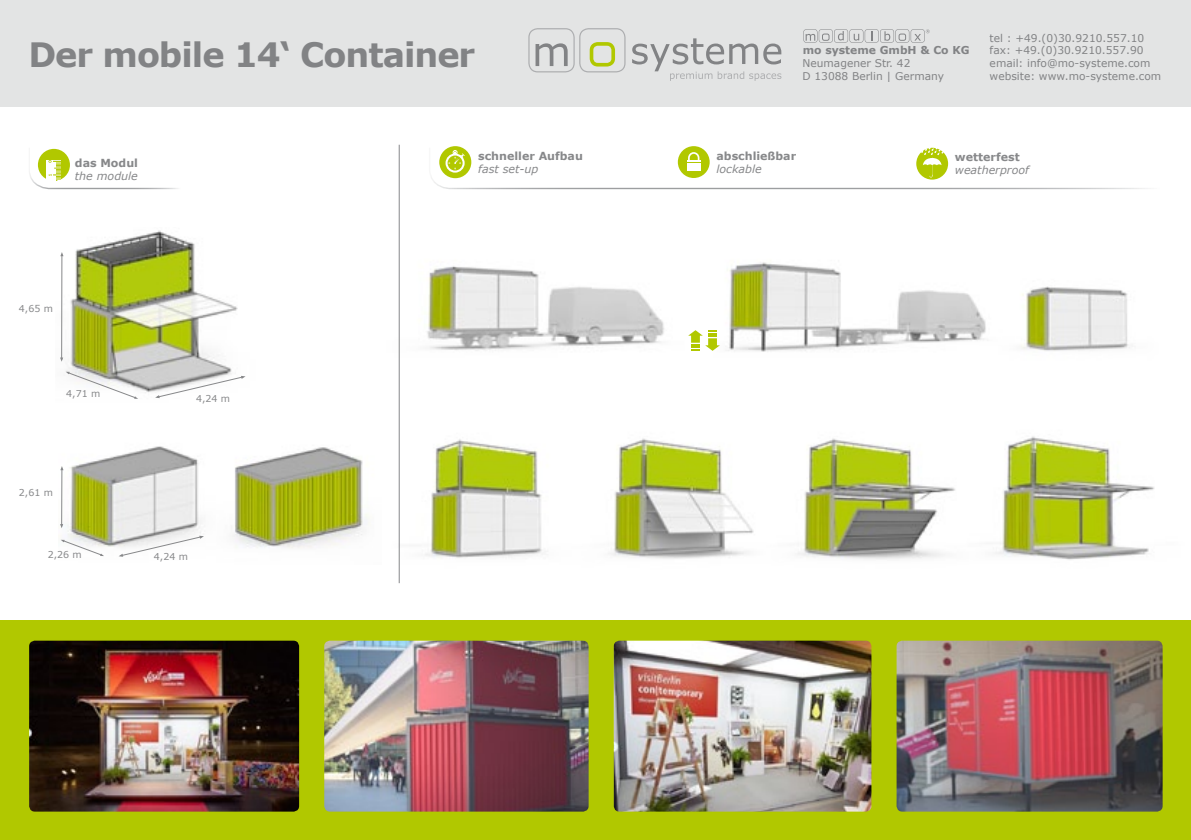
<style>
.page{position:relative;width:1191px;height:840px;background:#fff}
.page>*{position:absolute;margin:0;border:0;box-sizing:border-box;transform-origin:0 0}
.t1{font:700 33.6px "Verdana";letter-spacing:-.03em;color:#828385}
.t2{font:700 11px "Verdana";color:#87888a}
.t3{font:italic 11px "Verdana";color:#87888a}
.t4{font:700 10.8px "Verdana";color:#828385}
.t5{font:10.6px/12.8px "Verdana";color:#828385}
.t6{font:9.4px "Verdana";color:#87888a}
</style>
<div class="page">
<div style="left:0;top:0;width:1191px;height:107px;background:#e3e4e4"></div>
<div style="left:0;top:619px;width:1191px;height:220px;background:#b1c800"></div>
<svg style="left:803px;top:29px;width:126px;height:14px"></svg>
<img style="left:232px;top:447px;width:136px;height:102px">
<img style="left:60px;top:446px;width:141px;height:111px">
<svg style="left:29px;top:148px;width:149px;height:42px"></svg>
<svg style="left:528px;top:28px;width:97px;height:44px"></svg>
<svg style="left:632px;top:38px;width:149px;height:43px"></svg>
<img style="left:398px;top:168px;width:302px;height:220px">
<img style="left:711px;top:262px;width:275px;height:90px">
<svg style="left:688px;top:330px;width:32px;height:20px"></svg>
<img style="left:1021px;top:286px;width:109px;height:65px">
<img style="left:995px;top:436px;width:160px;height:124px">
<img style="left:797px;top:438px;width:158px;height:122px">
<img style="left:612px;top:438px;width:142px;height:121px">
<img style="left:398px;top:421px;width:214px;height:149px">
<svg style="left:428px;top:146px;width:720px;height:44px"></svg>
<hr style="left:399px;top:145px;width:1px;height:438px;background:#87888a">
<hr style="left:61px;top:469px;width:1px;height:57px;background:#87888a">
<svg style="left:60px;top:523px;width:3px;height:5px"></svg>
<svg style="left:119px;top:535px;width:85px;height:21px"></svg>
<svg style="left:61px;top:539px;width:43px;height:16px"></svg>
<img style="left:60px;top:230px;width:186px;height:169px">
<hr style="left:61px;top:255px;width:1px;height:104px;background:#87888a">
<svg style="left:155px;top:375px;width:90px;height:23px"></svg>
<svg style="left:66px;top:371px;width:72px;height:27px"></svg>
<img style="left:896px;top:640px;width:266px;height:171px">
<img style="left:614px;top:640px;width:257px;height:171px">
<img style="left:324px;top:640px;width:264px;height:171px">
<img style="left:29px;top:640px;width:270px;height:171px">
<h1 class="t1" style="left:28px;top:31px;width:448px">Der mobile 14‘ Container</h1>
<p class="t2" style="left:75px;top:155px;width:65px">das Modul</p>
<p class="t3" style="left:75px;top:169px;width:64px">the module</p>
<p class="t6" style="left:19px;top:302px;width:36px">4,65 m</p>
<p class="t6" style="left:66px;top:387px;width:36px">4,71 m</p>
<p class="t6" style="left:19px;top:485px;width:36px">2,61 m</p>
<p class="t6" style="left:48px;top:548px;width:36px">2,26 m</p>
<p class="t6" style="left:196px;top:392px;width:36px">4,24 m</p>
<p class="t6" style="left:154px;top:550px;width:36px">4,24 m</p>
<p class="t2" style="left:478px;top:148px;width:106px">schneller Aufbau</p>
<p class="t3" style="left:478px;top:161px;width:62px">fast set-up</p>
<p class="t4" style="left:802px;top:43px;width:168px">mo systeme GmbH &amp; Co KG</p>
<p class="t5" style="left:802px;top:57px;width:143px">Neumagener Str. 42<br>D 13088 Berlin | Germany</p>
<p class="t5" style="left:989px;top:31px;width:173px">tel : +49.(0)30.9210.557.10 fax: +49.(0)30.9210.557.90 email: info@mo-systeme.com website: www.mo-systeme.com</p>
<p class="t2" style="left:716px;top:148px;width:81px">abschließbar</p>
<p class="t3" style="left:716px;top:161px;width:47px">lockable</p>
<p class="t2" style="left:955px;top:149px;width:66px">wetterfest</p>
<p class="t3" style="left:955px;top:162px;width:76px">weatherproof</p>
</div>
